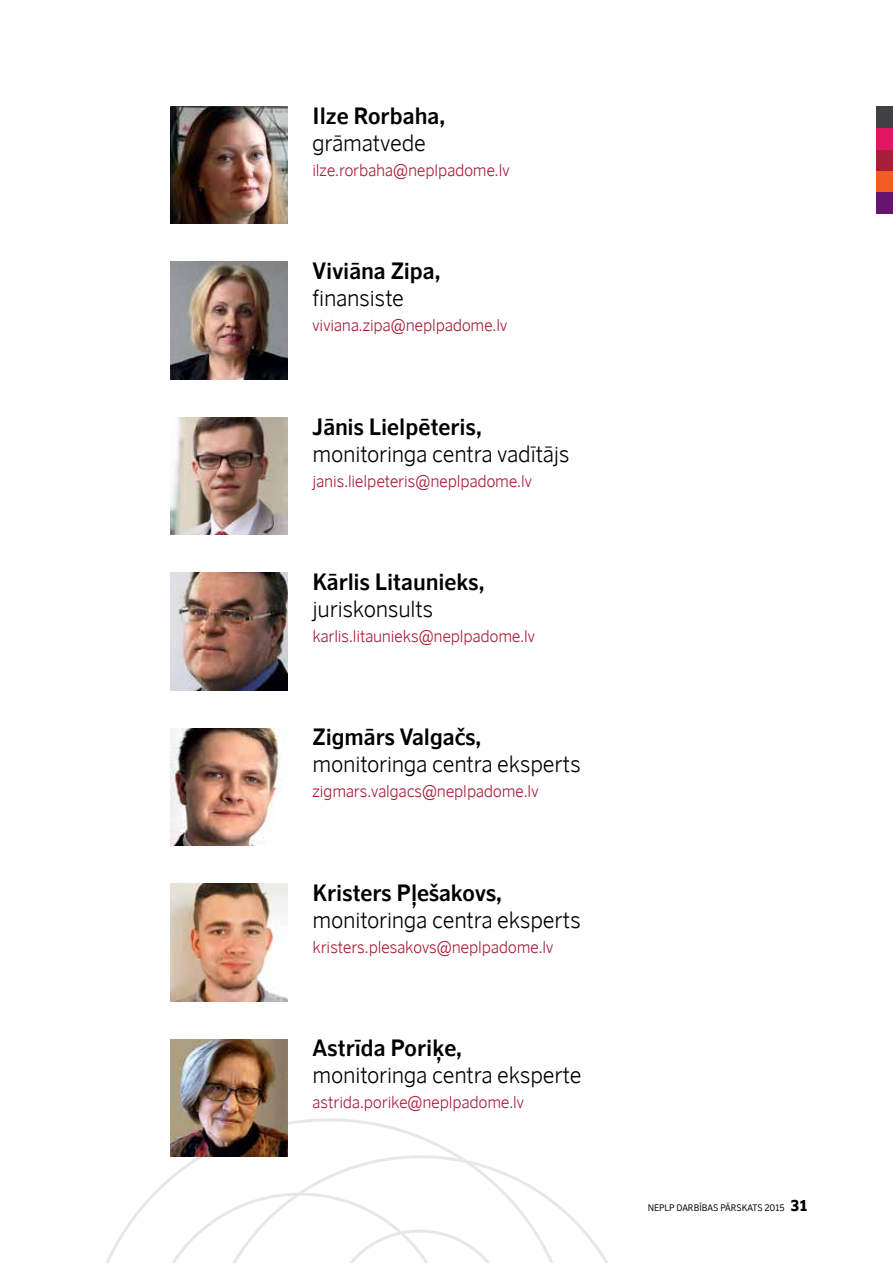
<style>
.page{position:relative;width:893px;height:1263px;background:#fff}
.page>*{position:absolute;margin:0;border:0;box-sizing:border-box;transform-origin:0 0}
.t1{font:300 22.5px "Scandinavian Balt";color:#000}
.t2{font:700 22.5px "Scandinavian Balt";color:#000}
.t3{font:300 16.5px "Scandinavian Balt";color:#a71e39}
.t4{font:9px "Scandinavian Balt";color:#000}
.s1{font-weight:900;font-size:15px}
</style>
<div class="page">
<div style="left:876px;top:192px;width:17px;height:22px;background:#65146f"></div>
<div style="left:876px;top:171px;width:17px;height:21px;background:#f15d22"></div>
<div style="left:876px;top:149px;width:17px;height:22px;background:#a71e39"></div>
<div style="left:876px;top:128px;width:17px;height:21px;background:#e21762"></div>
<div style="left:876px;top:106px;width:17px;height:22px;background:#414042"></div>
<svg style="left:106px;top:1118px;width:352px;height:145px"></svg>
<svg style="left:208px;top:1155px;width:400px;height:108px"></svg>
<svg style="left:149px;top:1192px;width:362px;height:71px"></svg>
<img style="left:170px;top:884px;width:117px;height:117px">
<img style="left:170px;top:417px;width:117px;height:117px">
<img style="left:170px;top:1039px;width:117px;height:118px">
<img style="left:170px;top:728px;width:116px;height:118px">
<img style="left:170px;top:573px;width:117px;height:117px">
<img style="left:170px;top:262px;width:117px;height:117px">
<img style="left:170px;top:106px;width:117px;height:117px">
<h1 class="t2" style="left:313px;top:102px;width:134px">Ilze Rorbaha,</h1>
<h1 class="t1" style="left:313px;top:129px;width:114px">grāmatvede</h1>
<p class="t3" style="left:313px;top:160px;width:198px">ilze.rorbaha@neplpadome.lv</p>
<h1 class="t2" style="left:313px;top:257px;width:130px">Viviāna Zipa,</h1>
<h1 class="t1" style="left:313px;top:284px;width:93px">finansiste</h1>
<p class="t3" style="left:313px;top:315px;width:196px">viviana.zipa@neplpadome.lv</p>
<h1 class="t2" style="left:313px;top:412px;width:171px">Jānis Lielpēteris,</h1>
<h1 class="t1" style="left:313px;top:440px;width:259px">monitoringa centra vadītājs</h1>
<p class="t3" style="left:313px;top:471px;width:221px">janis.lielpeteris@neplpadome.lv</p>
<h1 class="t2" style="left:313px;top:568px;width:173px">Kārlis Litaunieks,</h1>
<h1 class="t1" style="left:313px;top:595px;width:122px">juriskonsults</h1>
<p class="t3" style="left:313px;top:626px;width:224px">karlis.litaunieks@neplpadome.lv</p>
<h1 class="t2" style="left:313px;top:723px;width:170px">Zigmārs Valgačs,</h1>
<h1 class="t1" style="left:313px;top:751px;width:270px">monitoringa centra eksperts</h1>
<p class="t3" style="left:313px;top:781px;width:227px">zigmars.valgacs@neplpadome.lv</p>
<h1 class="t2" style="left:313px;top:879px;width:191px">Kristers Pļešakovs,</h1>
<h1 class="t1" style="left:313px;top:906px;width:270px">monitoringa centra eksperts</h1>
<p class="t3" style="left:313px;top:937px;width:242px">kristers.plesakovs@neplpadome.lv</p>
<h1 class="t2" style="left:313px;top:1034px;width:151px">Astrīda Poriķe,</h1>
<h1 class="t1" style="left:313px;top:1062px;width:270px">monitoringa centra eksperte</h1>
<p class="t3" style="left:313px;top:1092px;width:213px">astrida.porike@neplpadome.lv</p>
<p class="t4" style="left:648px;top:1202px;width:162px">NEPLP DARBĪBAS PĀRSKATS 2015 <span class="s1">31</span></p>
</div>
